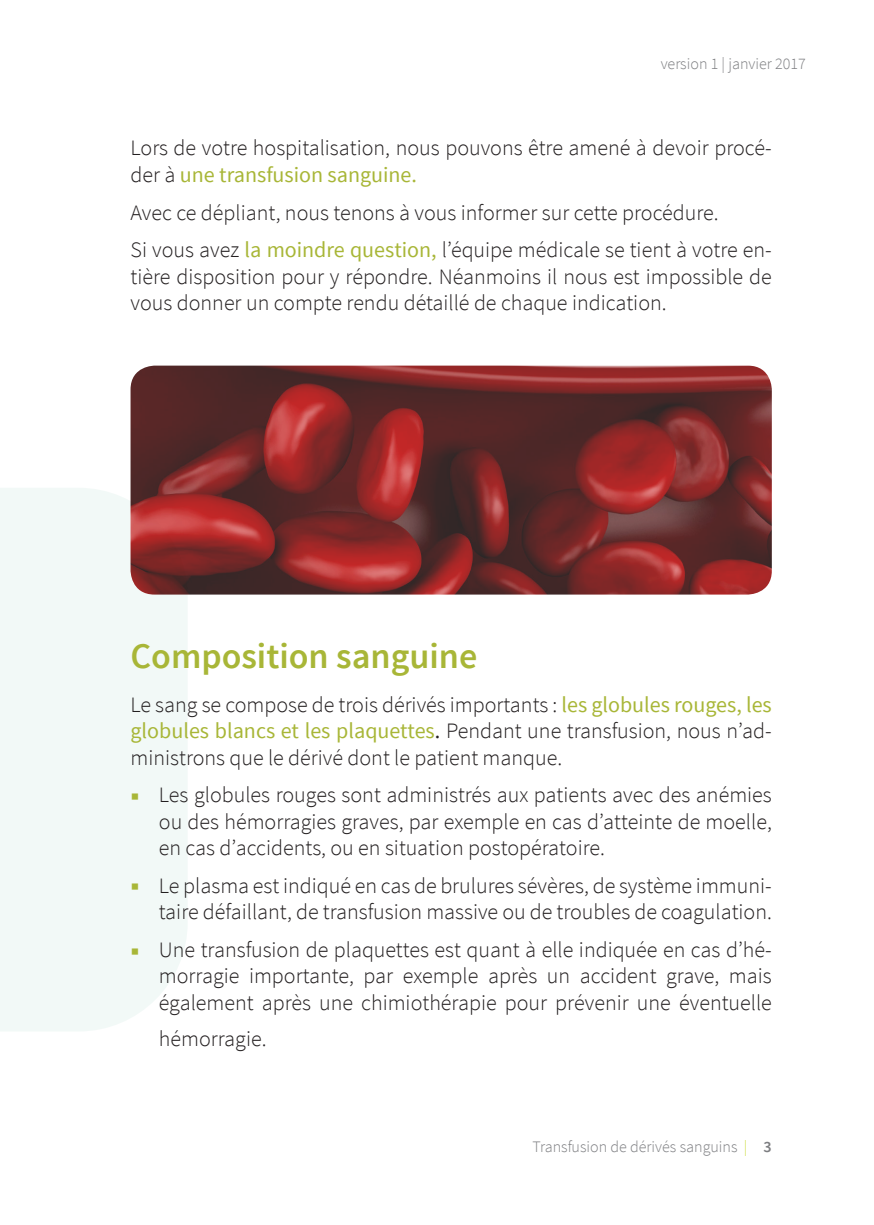
<style>
.page{position:relative;width:874px;height:1225px;background:#fff}
.page>*{position:absolute;margin:0;border:0;box-sizing:border-box;transform-origin:0 0}
.titel{font:600 36px "Source Sans Pro";color:#a8b637}
.body{font:300 22px/26.4px "Source Sans Pro";color:#231f20;text-align:justify}
.t1{font:300 16px "Source Sans Pro";color:#7d7e81}
.s1{font-weight:400;color:#a8b637}
.s2{font-weight:400}
.s3{font-weight:600;font-size:28px;color:#a8b637}
.s4{color:#ccdc42}
.s5{font-weight:600}
</style>
<div class="page">
<div style="left:0;top:488px;width:188px;height:543px;background:#f2f9f7"></div>
<img style="left:130px;top:365px;width:641px;height:229px">
<p class="t1" style="left:660px;top:54px;width:147px">version 1 | janvier 2017</p>
<p class="body" style="left:130px;top:135px;width:642px">Lors de votre hospitalisation, nous pouvons être amené à devoir procé&shy;der à <span class="s1">une transfusion sanguine.</span></p>
<p class="body" style="left:130px;top:199px;width:589px">Avec ce dépliant, nous tenons à vous informer sur cette procédure.</p>
<p class="body" style="left:130px;top:237px;width:642px">Si vous avez <span class="s1">la moindre question,</span> l’équipe médicale se tient à votre en&shy;tière disposition pour y répondre. Néanmoins il nous est impossible de vous donner un compte rendu détaillé de chaque indication.</p>
<p class="titel" style="left:130px;top:633px;width:348px">Composition sanguine</p>
<p class="body" style="left:130px;top:691px;width:642px">Le sang se compose de trois dérivés importants : <span class="s1">les globules rouges, les globules blancs et les plaquettes</span><span class="s2">.</span> Pendant une transfusion, nous n’ad&shy;ministrons que le dérivé dont le patient manque.</p>
<p class="body" style="left:159px;top:782px;width:614px;text-indent:-28px"><span class="s3">■</span> Les globules rouges sont administrés aux patients avec des anémies ou des hémorragies graves, par exemple en cas d’atteinte de moelle, en cas d’accidents, ou en situation postopératoire.</p>
<p class="body" style="left:130px;top:872px;width:642px;text-align:right"><span class="s3">■</span> Le plasma est indiqué en cas de brulures sévères, de système immuni&shy;taire défaillant, de transfusion massive ou de troubles de coagulation.</p>
<p class="body" style="left:159px;top:936px;width:614px;text-indent:-28px"><span class="s3">■</span> Une transfusion de plaquettes est quant à elle indiquée en cas d’hé&shy;morragie importante, par exemple après un accident grave, mais également après une chimiothérapie pour prévenir une éventuelle</p>
<p class="body" style="left:159px;top:1025px;width:109px">hémorragie.</p>
<p class="t1" style="left:532px;top:1137px;width:241px">Transfusion de dérivés sanguins <span class="s4">|</span> <span class="s5">3</span></p>
</div>
